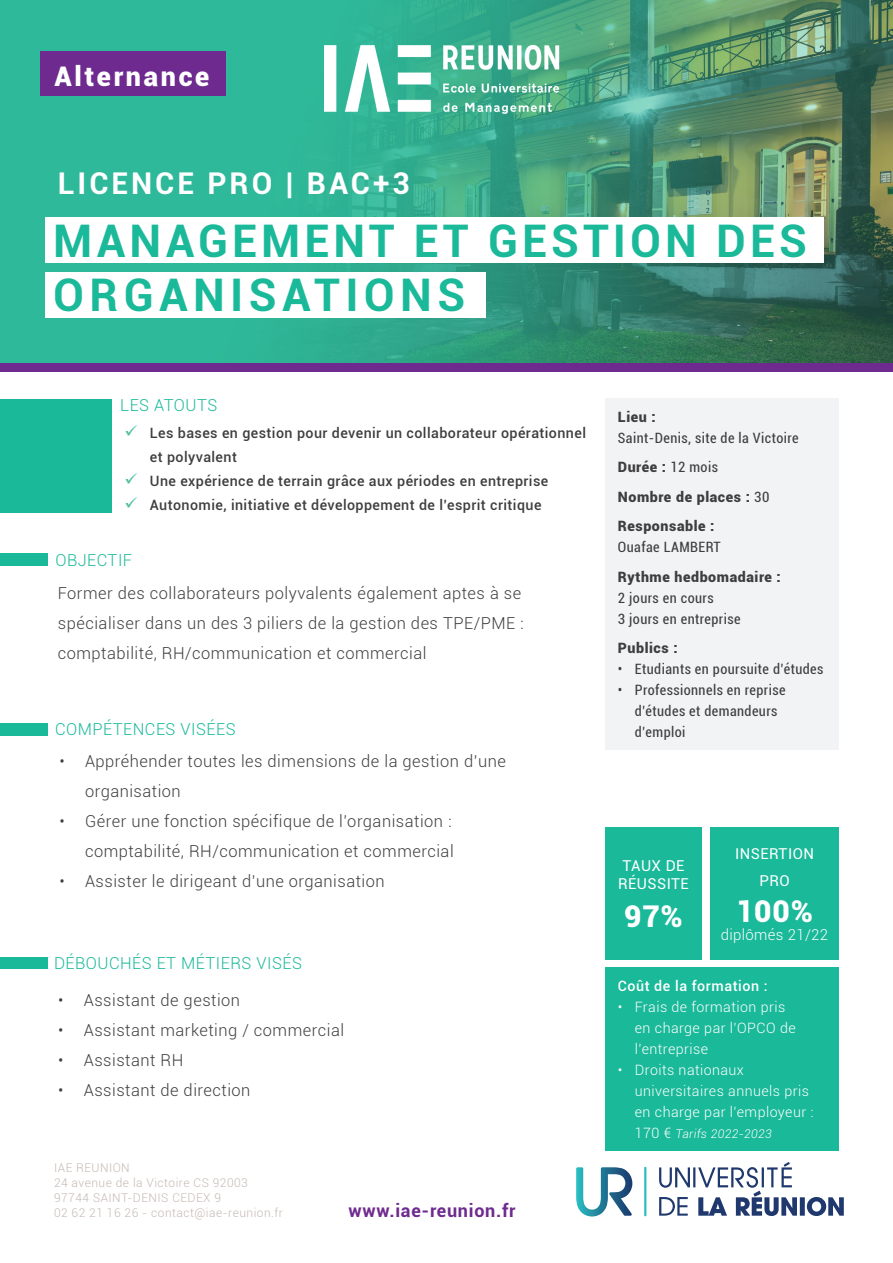
<style>
.page{position:relative;width:893px;height:1263px;background:#fff}
.page>*{position:absolute;margin:0;border:0;box-sizing:border-box;transform-origin:0 0}
.t1{font:700 45px "Roboto";letter-spacing:.09em;color:#1ab999}
.t2{font:700 45px "Roboto";letter-spacing:.12em;color:#1ab999}
.t3{font:700 30px "Roboto";letter-spacing:.1em;color:#fff}
.t4{font:900 30px "Roboto";color:#fff}
.t5{font:900 27px "Roboto";letter-spacing:.1em;color:#fff}
.t6{font:700 18px "Roboto";letter-spacing:.04em;color:#6e2a8e}
.Paragraphe_puces{font:300 16.5px/30px "Roboto";letter-spacing:.03em;color:#3e3e3f}
.t7{font:300 16.5px "Roboto";letter-spacing:.03em;color:#1ab999}
.t8{font:15px "Roboto";letter-spacing:.03em;color:#fff}
.t9{font:300 15px "Roboto";letter-spacing:.02em;color:#fff}
.t10{font:500 14.25px/24px "Roboto";letter-spacing:.03em;color:#3e3e3f}
.t11{font:condensed 14.25px/21px "Roboto";letter-spacing:.03em;color:#3e3e3f}
.t12{font:300 14.25px/21px "Roboto";letter-spacing:.03em;color:#fff}
.t13{font:900 14.25px "Roboto";letter-spacing:.04em;color:#3e3e3f}
.t14{font:500 14.25px "Roboto";letter-spacing:.04em;color:#fff}
.t15{font:300 12px "Roboto";letter-spacing:.04em;color:#c5b9b3}
.t16{font:italic 300 12px "Roboto";letter-spacing:.03em;color:#fff}
.s1{font-weight:400;font-stretch:condensed}
.s2{font-style:normal;font-size:14.25px}
</style>
<div class="page">
<div style="left:0;top:339px;width:893px;height:33px;background:#6e2a8e"></div>
<img style="left:0;top:0;width:893px;height:362px">
<div style="left:605px;top:398px;width:234px;height:352px;background:#f2f3f4"></div>
<svg style="left:576px;top:1167px;width:56px;height:49px"></svg>
<svg style="left:659px;top:1167px;width:31px;height:21px"></svg>
<hr style="left:693px;top:1167px;width:2px;height:20px;background:#1f386d">
<svg style="left:698px;top:1162px;width:99px;height:54px"></svg>
<div style="left:800px;top:1197px;width:5px;height:19px;background:#1f386d"></div>
<svg style="left:807px;top:1197px;width:37px;height:19px"></svg>
<svg style="left:659px;top:1197px;width:29px;height:19px"></svg>
<div style="left:645px;top:1167px;width:1px;height:49px;border:1px solid #28bec2"></div>
<div style="left:0;top:399px;width:111px;height:114px;background:#1ab999"></div>
<div style="left:0;top:957px;width:48px;height:12px;background:#1ab999"></div>
<div style="left:0;top:723px;width:48px;height:12px;background:#1ab999"></div>
<div style="left:0;top:554px;width:48px;height:12px;background:#1ab999"></div>
<div style="left:45px;top:218px;width:779px;height:45px;background:#fff"></div>
<div style="left:46px;top:273px;width:440px;height:45px;background:#fff"></div>
<div style="left:40px;top:52px;width:186px;height:44px;background:#6e2a8e"></div>
<div style="left:605px;top:967px;width:234px;height:184px;background:#1ab999"></div>
<div style="left:710px;top:827px;width:129px;height:133px;background:#1ab999"></div>
<div style="left:605px;top:827px;width:97px;height:133px;background:#1ab999"></div>
<img style="left:324px;top:41px;width:236px;height:74px">
<p class="t5" style="left:55px;top:57px;width:156px">Alternance</p>
<p class="t3" style="left:58px;top:162px;width:353px">LICENCE PRO | BAC+3</p>
<p class="t1" style="left:53px;top:209px;width:755px">MANAGEMENT ET GESTION DES</p>
<p class="t2" style="left:53px;top:263px;width:413px">ORGANISATIONS</p>
<p class="t7" style="left:120px;top:394px;width:99px">LES ATOUTS</p>
<p class="t7" style="left:55px;top:549px;width:78px">OBJECTIF</p>
<p class="t10" style="left:150px;top:420px;width:438px">Les bases en gestion pour devenir un collaborateur opérationnel et polyvalent</p>
<p class="t10" style="left:150px;top:468px;width:400px">Une expérience de terrain grâce aux périodes en entreprise</p>
<p class="t10" style="left:150px;top:492px;width:393px">Autonomie, initiative et développement de l’esprit critique</p>
<p class="Paragraphe_puces" style="left:58px;top:577px;width:467px">Former des collaborateurs polyvalents également aptes à se spécialiser dans un des 3 piliers de la gestion des TPE/PME : comptabilité, RH/communication et commercial</p>
<p class="t7" style="left:55px;top:718px;width:182px">COMPÉTENCES VISÉES</p>
<p class="Paragraphe_puces" style="left:85px;top:745px;width:422px;text-indent:-26px">• Appréhender toutes les dimensions de la gestion d’une organisation</p>
<p class="Paragraphe_puces" style="left:59px;top:805px;width:396px;text-align:right">• Gérer une fonction spécifique de l’organisation : comptabilité, RH/communication et commercial</p>
<p class="Paragraphe_puces" style="left:59px;top:865px;width:327px">• Assister le dirigeant d’une organisation</p>
<p class="t7" style="left:54px;top:952px;width:250px">DÉBOUCHÉS ET MÉTIERS VISÉS</p>
<p class="Paragraphe_puces" style="left:58px;top:984px;width:183px">• Assistant de gestion</p>
<p class="Paragraphe_puces" style="left:58px;top:1014px;width:287px">• Assistant marketing / commercial</p>
<p class="Paragraphe_puces" style="left:58px;top:1044px;width:127px">• Assistant RH</p>
<p class="Paragraphe_puces" style="left:58px;top:1074px;width:194px">• Assistant de direction</p>
<p class="t15" style="left:54px;top:1159px;width:77px">IAE REUNION</p>
<p class="t15" style="left:54px;top:1174px;width:195px">24 avenue de la Victoire CS 92003</p>
<p class="t15" style="left:54px;top:1189px;width:169px">97744 SAINT-DENIS CEDEX 9</p>
<p class="t15" style="left:54px;top:1204px;width:230px">02 62 21 16 26 - contact@iae-reunion.fr</p>
<p class="t6" style="left:349px;top:1197px;width:168px">www.iae-reunion.fr</p>
<p class="t13" style="left:618px;top:406px;width:39px">Lieu :</p>
<p class="t11" style="left:618px;top:426px;width:182px">Saint-Denis, site de la Victoire</p>
<p class="t13" style="left:618px;top:457px;width:102px">Durée : <span class="s1">12 mois</span></p>
<p class="t13" style="left:618px;top:486px;width:153px">Nombre de places : <span class="s1">30</span></p>
<p class="t13" style="left:618px;top:516px;width:98px">Responsable :</p>
<p class="t11" style="left:618px;top:536px;width:104px">Ouafae LAMBERT</p>
<p class="t13" style="left:618px;top:566px;width:165px">Rythme hedbomadaire :</p>
<p class="t11" style="left:618px;top:586px;width:97px">2 jours en cours</p>
<p class="t11" style="left:618px;top:607px;width:124px">3 jours en entreprise</p>
<p class="t13" style="left:618px;top:638px;width:61px">Publics :</p>
<p class="t11" style="left:618px;top:658px;width:207px">• Etudiants en poursuite d’études</p>
<p class="t11" style="left:635px;top:679px;width:152px;text-indent:-17px">• Professionnels en reprise d’études et demandeurs d’emploi</p>
<p class="t8" style="left:622px;top:855px;width:64px">TAUX DE</p>
<p class="t8" style="left:618px;top:873px;width:72px">RÉUSSITE</p>
<p class="t4" style="left:624px;top:895px;width:60px">97%</p>
<p class="t8" style="left:735px;top:843px;width:80px">INSERTION</p>
<p class="t8" style="left:759px;top:870px;width:32px">PRO</p>
<p class="t4" style="left:736px;top:890px;width:79px">100%</p>
<p class="t9" style="left:721px;top:924px;width:109px">diplômés 21/22</p>
<p class="t14" style="left:618px;top:976px;width:151px">Coût de la formation :</p>
<p class="t12" style="left:635px;top:996px;width:162px;text-indent:-17px">• Frais de formation pris en charge par l’OPCO de l’entreprise</p>
<p class="t12" style="left:635px;top:1059px;width:180px;text-indent:-17px">• Droits nationaux universitaires annuels pris en charge par l’employeur :</p>
<p class="t16" style="left:635px;top:1125px;width:138px"><span class="s2">170 €</span> Tarifs 2022-2023</p>
</div>
